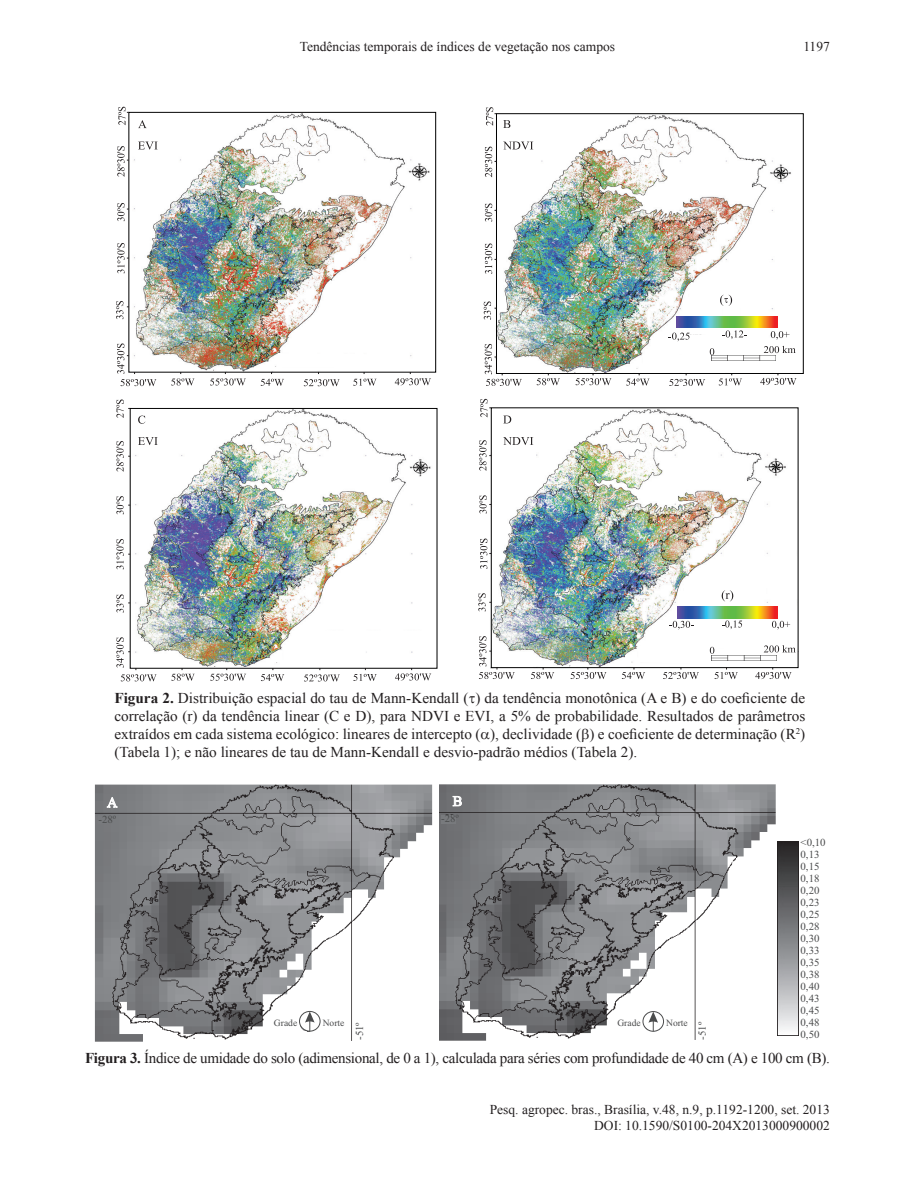
<style>
.page{position:relative;width:915px;height:1191px;background:#fff}
.page>*{position:absolute;margin:0;border:0;box-sizing:border-box;transform-origin:0 0}
.t1{font:15px/18px "Times New Roman";letter-spacing:-.02em;color:#231f20;text-align:justify}
.t2{font:14.25px "Times New Roman";color:#fff}
.t3{font:13.5px/16.2px "Times New Roman";color:#231f20;text-align:right}
.t4{font:10.8px/12px "Times New Roman";color:#4b4c4d}
.t5{font:9.45px "Times New Roman";color:#4b4c4d}
.s1{font-weight:700}
</style>
<div class="page">
<img style="left:439px;top:784px;width:360px;height:257px">
<img style="left:777px;top:841px;width:21px;height:194px">
<svg style="left:452px;top:796px;width:9px;height:10px"></svg>
<img style="left:94px;top:784px;width:339px;height:258px">
<svg style="left:107px;top:797px;width:11px;height:10px"></svg>
<div style="left:695px;top:1024px;width:9px;height:15px;background:#fff"></div>
<div style="left:353px;top:1024px;width:9px;height:16px;background:#fff"></div>
<div style="left:441px;top:815px;width:14px;height:8px;background:#787a7d"></div>
<div style="left:98px;top:815px;width:15px;height:8px;background:#787a7d"></div>
<div style="left:284px;top:1018px;width:15px;height:8px;background:#fff"></div>
<div style="left:318px;top:1018px;width:15px;height:7px;background:#fff"></div>
<svg style="left:299px;top:1011px;width:21px;height:20px"></svg>
<div style="left:299px;top:1011px;width:21px;height:20px;border:1px solid #4b4c4d;border-radius:50%"></div>
<svg style="left:305px;top:1011px;width:9px;height:20px"></svg>
<div style="left:627px;top:1018px;width:15px;height:8px;background:#fff"></div>
<div style="left:661px;top:1018px;width:15px;height:7px;background:#fff"></div>
<svg style="left:642px;top:1011px;width:21px;height:20px"></svg>
<div style="left:642px;top:1011px;width:21px;height:20px;border:1px solid #4b4c4d;border-radius:50%"></div>
<svg style="left:648px;top:1011px;width:9px;height:20px"></svg>
<img style="left:489px;top:115px;width:307px;height:257px">
<img style="left:122px;top:112px;width:315px;height:261px">
<img style="left:129px;top:407px;width:309px;height:260px">
<img style="left:484px;top:407px;width:314px;height:259px">
<svg style="left:721px;top:590px;width:12px;height:11px"></svg>
<img style="left:676px;top:606px;width:101px;height:12px">
<svg style="left:669px;top:621px;width:24px;height:8px"></svg>
<svg style="left:721px;top:620px;width:21px;height:9px"></svg>
<svg style="left:771px;top:621px;width:18px;height:8px"></svg>
<svg style="left:668px;top:332px;width:21px;height:9px"></svg>
<svg style="left:721px;top:330px;width:25px;height:9px"></svg>
<svg style="left:770px;top:331px;width:19px;height:9px"></svg>
<img style="left:676px;top:316px;width:101px;height:12px">
<svg style="left:719px;top:295px;width:12px;height:11px"></svg>
<img style="left:711px;top:655px;width:64px;height:5px">
<svg style="left:709px;top:647px;width:5px;height:7px"></svg>
<svg style="left:763px;top:645px;width:32px;height:7px"></svg>
<img style="left:711px;top:355px;width:64px;height:5px">
<svg style="left:709px;top:348px;width:5px;height:7px"></svg>
<svg style="left:763px;top:346px;width:32px;height:7px"></svg>
<svg style="left:138px;top:142px;width:20px;height:8px"></svg>
<svg style="left:503px;top:142px;width:30px;height:8px"></svg>
<svg style="left:138px;top:437px;width:20px;height:8px"></svg>
<svg style="left:503px;top:437px;width:30px;height:8px"></svg>
<svg style="left:138px;top:120px;width:9px;height:8px"></svg>
<svg style="left:503px;top:120px;width:7px;height:8px"></svg>
<svg style="left:138px;top:415px;width:7px;height:9px"></svg>
<svg style="left:503px;top:415px;width:8px;height:8px"></svg>
<svg style="left:171px;top:372px;width:23px;height:13px"></svg>
<svg style="left:210px;top:372px;width:36px;height:13px"></svg>
<svg style="left:260px;top:372px;width:24px;height:14px"></svg>
<svg style="left:304px;top:372px;width:35px;height:14px"></svg>
<svg style="left:353px;top:372px;width:23px;height:14px"></svg>
<svg style="left:394px;top:372px;width:37px;height:13px"></svg>
<svg style="left:117px;top:343px;width:39px;height:43px"></svg>
<svg style="left:116px;top:301px;width:13px;height:18px"></svg>
<svg style="left:117px;top:243px;width:12px;height:30px"></svg>
<svg style="left:117px;top:203px;width:12px;height:18px"></svg>
<svg style="left:117px;top:146px;width:12px;height:31px"></svg>
<svg style="left:118px;top:107px;width:11px;height:18px"></svg>
<div style="left:496px;top:113px;width:307px;height:261px;border:1px solid #000"></div>
<svg style="left:536px;top:373px;width:24px;height:12px"></svg>
<svg style="left:575px;top:373px;width:36px;height:12px"></svg>
<svg style="left:626px;top:373px;width:23px;height:12px"></svg>
<svg style="left:669px;top:373px;width:36px;height:13px"></svg>
<svg style="left:718px;top:373px;width:23px;height:12px"></svg>
<svg style="left:760px;top:373px;width:36px;height:12px"></svg>
<svg style="left:484px;top:344px;width:37px;height:42px"></svg>
<svg style="left:483px;top:301px;width:13px;height:19px"></svg>
<svg style="left:484px;top:243px;width:12px;height:31px"></svg>
<svg style="left:484px;top:203px;width:12px;height:19px"></svg>
<svg style="left:484px;top:147px;width:12px;height:30px"></svg>
<svg style="left:485px;top:107px;width:11px;height:19px"></svg>
<div style="left:491px;top:408px;width:307px;height:260px;border:1px solid #000"></div>
<svg style="left:530px;top:667px;width:24px;height:12px"></svg>
<svg style="left:570px;top:667px;width:36px;height:12px"></svg>
<svg style="left:621px;top:667px;width:24px;height:12px"></svg>
<svg style="left:662px;top:667px;width:36px;height:12px"></svg>
<svg style="left:714px;top:667px;width:23px;height:12px"></svg>
<svg style="left:755px;top:667px;width:36px;height:12px"></svg>
<svg style="left:479px;top:636px;width:35px;height:43px"></svg>
<svg style="left:478px;top:593px;width:13px;height:18px"></svg>
<svg style="left:480px;top:538px;width:11px;height:31px"></svg>
<svg style="left:479px;top:495px;width:12px;height:18px"></svg>
<svg style="left:479px;top:440px;width:12px;height:31px"></svg>
<svg style="left:480px;top:399px;width:11px;height:18px"></svg>
<svg style="left:171px;top:668px;width:24px;height:13px"></svg>
<svg style="left:210px;top:668px;width:36px;height:13px"></svg>
<svg style="left:261px;top:668px;width:23px;height:13px"></svg>
<svg style="left:304px;top:668px;width:36px;height:13px"></svg>
<svg style="left:353px;top:668px;width:23px;height:13px"></svg>
<svg style="left:395px;top:668px;width:36px;height:12px"></svg>
<svg style="left:116px;top:637px;width:40px;height:44px"></svg>
<svg style="left:116px;top:594px;width:14px;height:18px"></svg>
<svg style="left:116px;top:539px;width:14px;height:30px"></svg>
<svg style="left:116px;top:496px;width:14px;height:18px"></svg>
<svg style="left:116px;top:441px;width:14px;height:31px"></svg>
<svg style="left:116px;top:399px;width:14px;height:19px"></svg>
<p class="t3" style="left:300px;top:38px;width:317px">Tendências temporais de índices de vegetação nos campos</p>
<p class="t3" style="left:803px;top:38px;width:28px">1197</p>
<p class="t1" style="left:114px;top:688px;width:692px"><span class="s1">Figura 2.</span> Distribuição espacial do tau de Mann-Kendall ( ) da tendência monotônica (A e B) e do coeficiente de correlação (r) da tendência linear (C e D), para NDVI e EVI, a 5% de probabilidade. Resultados de parâmetros extraídos em cada sistema ecológico: lineares de intercepto ( ), declividade ( ) e coeficiente de determinação (R<sup>2</sup>) (Tabela 1); e não lineares de tau de Mann-Kendall e desvio-padrão médios (Tabela 2).</p>
<p class="t2" style="left:107px;top:797px;width:12px">A</p>
<p class="t2" style="left:452px;top:796px;width:11px">B</p>
<p class="t4" style="left:98px;top:813px;width:19px">-28º</p>
<p class="t4" style="left:441px;top:813px;width:19px">-28º</p>
<p class="t4" style="left:800px;top:836px;width:27px">&lt;0,10<br>0,13<br>0,15<br>0,18<br>0,20<br>0,23<br>0,25<br>0,28<br>0,30<br>0,33<br>0,35<br>0,38<br>0,40<br>0,43<br>0,45<br>0,48<br>0,50</p>
<p class="t5" style="left:274px;top:1019px;width:25px">Grade</p>
<p class="t5" style="left:322px;top:1019px;width:23px">Norte</p>
<p class="t5" style="left:617px;top:1019px;width:25px">Grade</p>
<p class="t5" style="left:666px;top:1019px;width:23px">Norte</p>
<p class="t1" style="left:85px;top:1049px;width:746px"><span class="s1">Figura 3.</span> Índice de umidade do solo (adimensional, de 0 a 1), calculada para séries com profundidade de 40 cm (A) e 100 cm (B).</p>
<p class="t4" style="left:354px;top:1040px;width:19px;rotate:-90deg">-51º</p>
<p class="t4" style="left:696px;top:1039px;width:19px;rotate:-90deg">-51º</p>
<p class="t3" style="left:489px;top:1101px;width:341px">Pesq. agropec. bras., Brasília, v.48, n.9, p.1192-1200, set. 2013<br>DOI: 10.1590/S0100-204X2013000900002</p>
</div>
